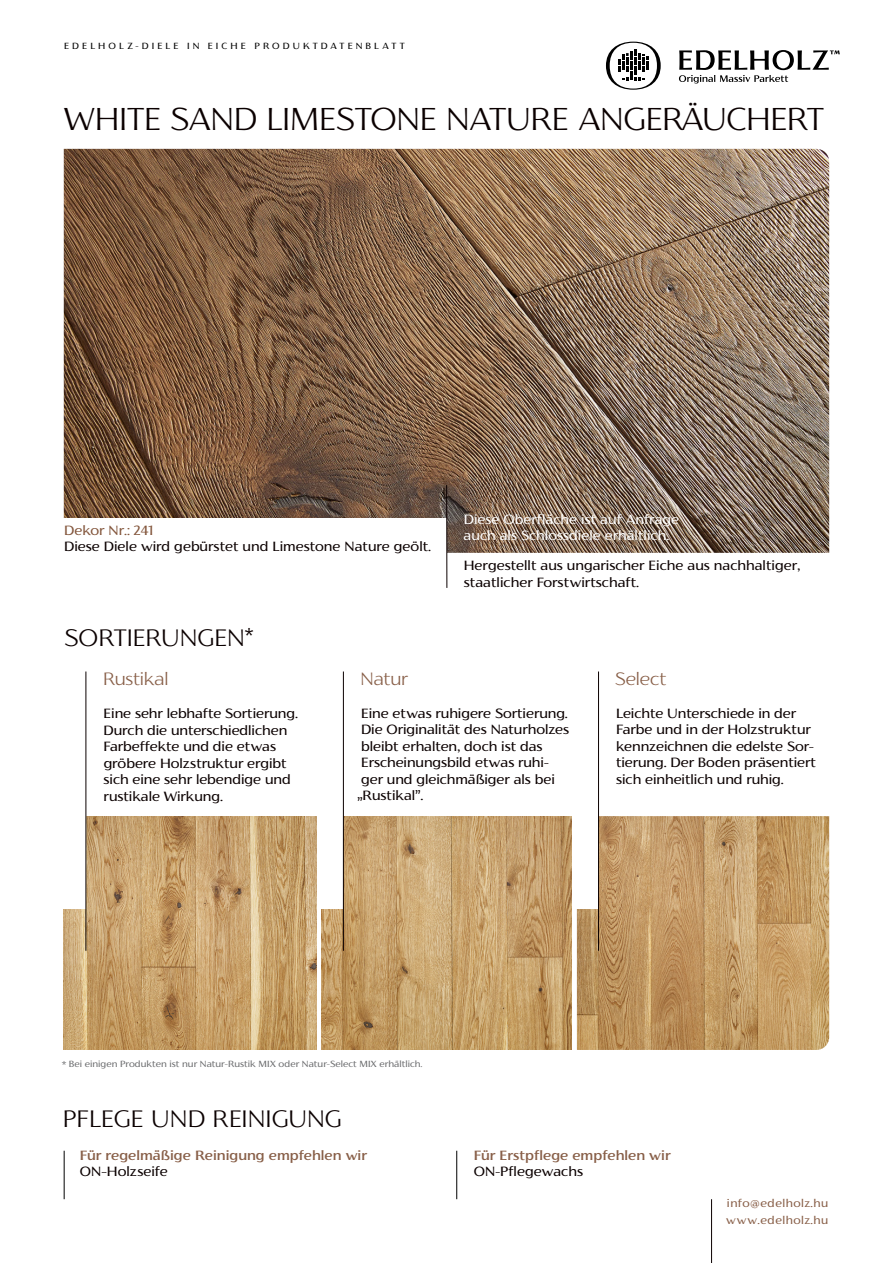
<style>
.page{position:relative;width:893px;height:1263px;background:#fff}
.page>*{position:absolute;margin:0;border:0;box-sizing:border-box;transform-origin:0 0}
.t1{font:300 31.95px "Florentia";letter-spacing:-.01em;color:#0b0000}
.t2{font:300 24px "Florentia";color:#0b0000}
.t3{font:300 18px "Florentia";letter-spacing:-.01em;color:#885f48}
.t4{font:13.5px/16.5px "Florentia";letter-spacing:-.005em;color:#0b0000}
.t5{font:500 13.5px "Florentia";color:#885f48}
.t6{font:13.5px/16.5px "Florentia";color:#fff}
.t7{font:13.5px "Florentia";color:#83563c}
.t8{font:11.25px/17px "Florentia";letter-spacing:.04em;color:#885f48}
.t9{font:9px "Florentia";color:#6d6e70}
.t10{font:9px "Florentia";letter-spacing:.345em;color:#000}
</style>
<div class="page">
<svg style="left:606px;top:42px;width:55px;height:48px"></svg>
<svg style="left:679px;top:50px;width:161px;height:34px"></svg>
<hr style="left:711px;top:1199px;width:1px;height:64px;background:#0b0000">
<img style="left:64px;top:149px;width:765px;height:404px">
<div style="left:60px;top:519px;width:387px;height:38px;background:#fff"></div>
<img style="left:322px;top:816px;width:249px;height:234px">
<img style="left:64px;top:816px;width:252px;height:234px">
<img style="left:577px;top:816px;width:252px;height:234px">
<div style="left:317px;top:812px;width:26px;height:96px;background:#fff"></div>
<div style="left:60px;top:812px;width:26px;height:96px;background:#fff"></div>
<div style="left:573px;top:812px;width:25px;height:96px;background:#fff"></div>
<hr style="left:343px;top:671px;width:1px;height:280px;background:#0b0000">
<hr style="left:86px;top:671px;width:1px;height:280px;background:#0b0000">
<hr style="left:598px;top:671px;width:1px;height:280px;background:#0b0000">
<hr style="left:64px;top:1151px;width:1px;height:48px;background:#000">
<hr style="left:456px;top:1151px;width:1px;height:48px;background:#000">
<svg style="left:446px;top:485px;width:1px;height:103px"></svg>
<p class="t10" style="left:64px;top:40px;width:342px">EDELHOLZ-DIELE IN EICHE PRODUKTDATENBLATT</p>
<h1 class="t1" style="left:64px;top:98px;width:762px">WHITE SAND LIMESTONE NATURE ANGERÄUCHERT</h1>
<p class="t7" style="left:64px;top:522px;width:91px">Dekor Nr.: 241</p>
<p class="t4" style="left:64px;top:539px;width:369px">Diese Diele wird gebürstet und Limestone Nature geölt.</p>
<p class="t6" style="left:464px;top:511px;width:217px">Diese Oberfläche ist auf Anfrage auch als Schlossdiele erhältlich.</p>
<p class="t4" style="left:464px;top:557px;width:338px">Hergestellt aus ungarischer Eiche aus nachhaltiger, staatlicher Forstwirtschaft.</p>
<h2 class="t2" style="left:64px;top:623px;width:191px">SORTIERUNGEN<sup>*</sup></h2>
<h3 class="t3" style="left:103px;top:667px;width:67px">Rustikal</h3>
<p class="t4" style="left:104px;top:705px;width:196px">Eine sehr lebhafte Sortierung.<br>Durch die unterschiedlichen<br>Farbeffekte und die etwas gröbere Holzstruktur ergibt sich eine sehr lebendige und rustikale Wirkung.</p>
<h3 class="t3" style="left:361px;top:667px;width:49px">Natur</h3>
<p class="t4" style="left:361px;top:705px;width:208px">Eine etwas ruhigere Sortierung.</p>
<p class="t4" style="left:361px;top:721px;width:210px">Die Originalität des Naturholzes</p>
<p class="t4" style="left:361px;top:738px;width:183px">bleibt erhalten, doch ist das</p>
<p class="t4" style="left:361px;top:754px;width:189px">Erscheinungsbild etwas ruhi-</p>
<p class="t4" style="left:361px;top:771px;width:195px">ger und gleichmäßiger als bei</p>
<p class="t4" style="left:357px;top:787px;width:68px">„Rustikal”.</p>
<h3 class="t3" style="left:615px;top:667px;width:53px">Select</h3>
<p class="t4" style="left:616px;top:705px;width:202px">Leichte Unterschiede in der<br>Farbe und in der Holzstruktur kennzeichnen die edelste Sor&shy;tierung. Der Boden präsentiert sich einheitlich und ruhig.</p>
<p class="t9" style="left:62px;top:1058px;width:362px">* Bei einigen Produkten ist nur Natur-Rustik MIX oder Natur-Select MIX erhältlich.</p>
<h2 class="t2" style="left:63px;top:1103px;width:281px">PFLEGE UND REINIGUNG</h2>
<p class="t5" style="left:80px;top:1146px;width:289px">Für regelmäßige Reinigung empfehlen wir</p>
<p class="t5" style="left:474px;top:1146px;width:198px">Für Erstpflege empfehlen wir</p>
<p class="t4" style="left:80px;top:1164px;width:89px">ON–Holzseife</p>
<p class="t4" style="left:474px;top:1164px;width:111px">ON-Pflegewachs</p>
<p class="t8" style="left:726px;top:1195px;width:104px">info@edelholz.hu www.edelholz.hu</p>
</div>
